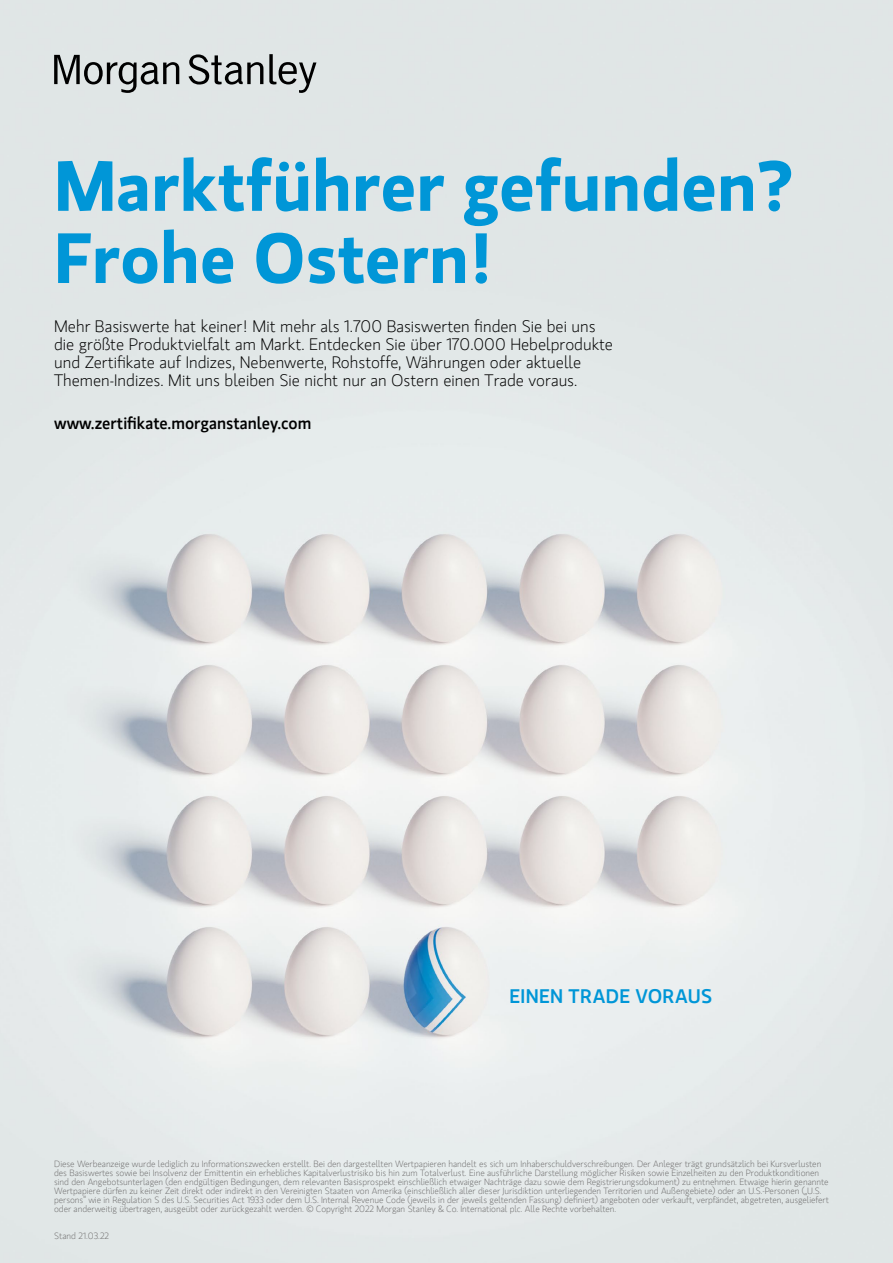
<style>
.page{position:relative;width:893px;height:1263px;background:#fff}
.page>*{position:absolute;margin:0;border:0;box-sizing:border-box;transform-origin:0 0}
.t1{font:700 70.65px/72.2px "MS Gloriola II Std";color:#0096d7}
.t2{font:500 19.5px "MS Gloriola II Std";letter-spacing:.015em;color:#0096d7}
.t3{font:300 16.5px/18px "MS Gloriola II Std";color:#000}
.t4{font:500 16.5px "MS Gloriola II Std";color:#000}
.t5{font:300 9px/9px "MS Gloriola II Std";letter-spacing:-.005em;color:#706f6f}
</style>
<div class="page">
<img style="left:0;top:0;width:893px;height:1263px">
<svg style="left:269px;top:54px;width:47px;height:39px;background:#a7abab"></svg>
<svg style="left:188px;top:54px;width:75px;height:31px;background:#9ca0a1"></svg>
<svg style="left:54px;top:55px;width:125px;height:38px;background:#a6aaaa"></svg>
<h1 class="t1" style="left:54px;top:147px;width:740px">Marktführer gefunden?<br>Frohe Ostern!</h1>
<p class="t3" style="left:54px;top:317px;width:560px">Mehr Basiswerte hat keiner! Mit mehr als 1.700 Basiswerten finden Sie bei uns die größte Produktvielfalt am Markt. Entdecken Sie über 170.000 Hebelprodukte und Zertifikate auf Indizes, Nebenwerte, Rohstoffe, Währungen oder aktuelle Themen-Indizes. Mit uns bleiben Sie nicht nur an Ostern einen Trade voraus.</p>
<h3 class="t4" style="left:54px;top:411px;width:259px">www.zertifikate.morganstanley.com</h3>
<h2 class="t2" style="left:510px;top:983px;width:204px">EINEN TRADE VORAUS</h2>
<p class="t5" style="left:54px;top:1159px;width:776px">Diese Werbeanzeige wurde lediglich zu Informationszwecken erstellt. Bei den dargestellten Wertpapieren handelt es sich um Inhaberschuldverschreibungen. Der Anleger trägt grundsätzlich bei Kursverlusten des Basiswertes sowie bei Insolvenz der Emittentin ein erhebliches Kapitalverlustrisiko bis hin zum Totalverlust. Eine ausführliche Darstellung möglicher Risiken sowie Einzelheiten zu den Produktkonditionen sind den Angebotsunterlagen (den endgültigen Bedingungen, dem relevanten Basisprospekt einschließlich etwaiger Nachträge dazu sowie dem Registrierungsdokument) zu entnehmen. Etwaige hierin genannte Wertpapiere dürfen zu keiner Zeit direkt oder indirekt in den Vereinigten Staaten von Amerika (einschließlich aller dieser Jurisdiktion unterliegenden Territorien und Außengebiete) oder an U.S.-Personen („U.S. persons“ wie in Regulation S des U.S. Securities Act 1933 oder dem U.S. Internal Revenue Code (jeweils in der jeweils geltenden Fassung) definiert) angeboten oder verkauft, verpfändet, abgetreten, ausgeliefert oder anderweitig übertragen, ausgeübt oder zurückgezahlt werden. © Copyright 2022 Morgan Stanley &amp; Co. International plc. Alle Rechte vorbehalten.</p>
<p class="t5" style="left:54px;top:1231px;width:57px">Stand 21.03.22</p>
</div>
